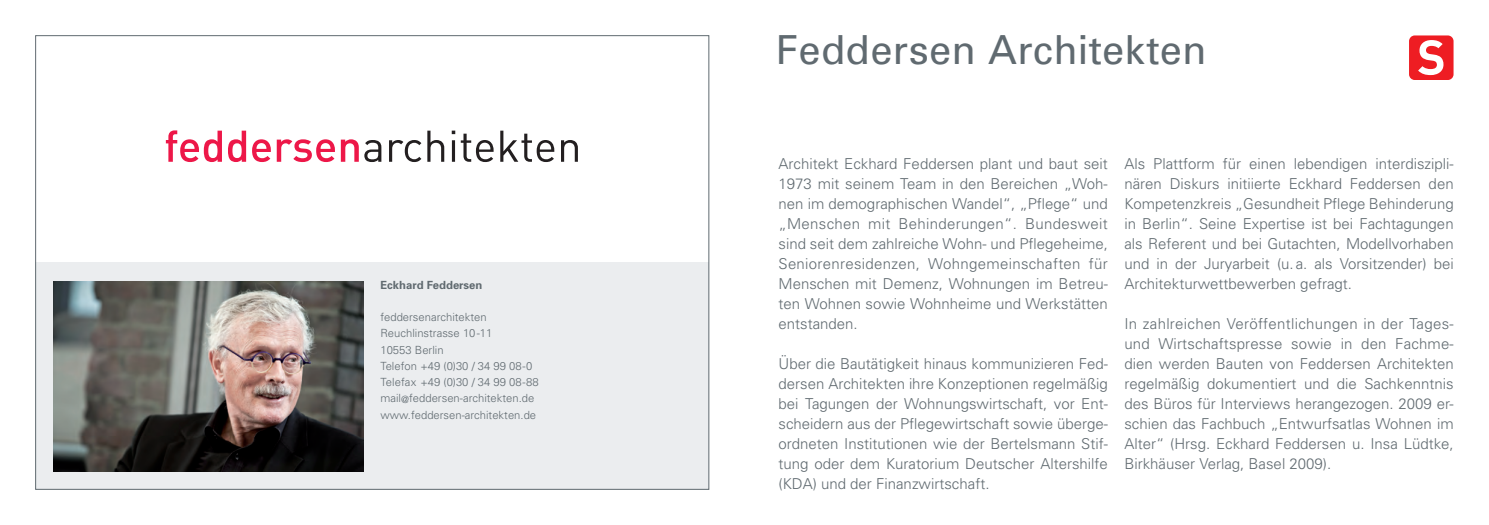
<style>
.page{position:relative;width:1489px;height:525px;background:#fff}
.page>*{position:absolute;margin:0;border:0;box-sizing:border-box;transform-origin:0 0}
.t1{font:40px "Univers";letter-spacing:.005em;color:#606a70}
.t2{font:300 15px/20px "Univers";color:#606a70;text-align:justify}
.t3{font:300 11.25px/16.2px "Univers";color:#606a70}
.t4{font:700 11.25px "Univers";color:#606a70}
.s1{font-size:10px}
</style>
<div class="page">
<div style="left:35px;top:262px;width:674px;height:227px;background:#ebedef"></div>
<svg style="left:166px;top:130px;width:56px;height:32px"></svg>
<svg style="left:228px;top:130px;width:18px;height:32px"></svg>
<svg style="left:252px;top:139px;width:19px;height:23px"></svg>
<svg style="left:277px;top:139px;width:58px;height:23px"></svg>
<svg style="left:341px;top:139px;width:40px;height:23px"></svg>
<svg style="left:389px;top:140px;width:32px;height:22px"></svg>
<svg style="left:427px;top:130px;width:17px;height:32px"></svg>
<svg style="left:451px;top:130px;width:4px;height:4px"></svg>
<hr style="left:452px;top:140px;width:3px;height:22px;background:#231f20">
<svg style="left:461px;top:134px;width:32px;height:28px"></svg>
<svg style="left:500px;top:130px;width:54px;height:32px"></svg>
<svg style="left:561px;top:140px;width:17px;height:22px"></svg>
<img style="left:53px;top:281px;width:310px;height:190px">
<div style="left:1408px;top:35px;width:45px;height:45px;background:#ee1d23;border-radius:6px"></div>
<svg style="left:1418px;top:40px;width:25px;height:35px"></svg>
<p class="t4" style="left:380px;top:277px;width:103px">Eckhard Feddersen</p>
<p class="t3" style="left:380px;top:308px;width:160px">feddersenarchitekten<br>Reuchlinstrasse 10-11<br>10553 Berlin<br>Telefon +49 (0)30 / 34 99 08-0<br>Telefax +49 (0)30 / 34 99 08-88 mail<span class="s1">@</span>feddersen-architekten.de www.feddersen-architekten.de</p>
<h1 class="t1" style="left:776px;top:25px;width:432px">Feddersen Architekten</h1>
<p class="t2" style="left:778px;top:153px;width:331px">Architekt Eckhard Feddersen plant und baut seit 1973 mit seinem Team in den Bereichen „Woh&shy;nen im demographischen Wandel“, „Pflege“ und „Menschen mit Behinderungen“. Bundesweit sind seit dem zahlreiche Wohn- und Pflegeheime, Seniorenresidenzen, Wohngemeinschaften für Menschen mit Demenz, Wohnungen im Betreu&shy;ten Wohnen sowie Wohnheime und Werkstätten entstanden.</p>
<p class="t2" style="left:778px;top:353px;width:331px">Über die Bautätigkeit hinaus kommunizieren Fed&shy;dersen Architekten ihre Konzeptionen regelmäßig bei Tagungen der Wohnungswirtschaft, vor Ent&shy;scheidern aus der Pflegewirtschaft sowie überge&shy;ordneten Institutionen wie der Bertelsmann Stif&shy;tung oder dem Kuratorium Deutscher Altershilfe (KDA) und der Finanzwirtschaft.</p>
<p class="t2" style="left:1124px;top:153px;width:331px">Als Plattform für einen lebendigen interdiszipli&shy;nären Diskurs initiierte Eckhard Feddersen den Kompetenzkreis „Gesundheit Pflege Behinderung in Berlin“. Seine Expertise ist bei Fachtagungen als Referent und bei Gutachten, Modellvorhaben und in der Juryarbeit (u.a. als Vorsitzender) bei Architekturwettbewerben gefragt.</p>
<p class="t2" style="left:1124px;top:313px;width:331px">In zahlreichen Veröffentlichungen in der Tages&shy;und Wirtschaftspresse sowie in den Fachme&shy;dien werden Bauten von Feddersen Architekten regelmäßig dokumentiert und die Sachkenntnis des Büros für Interviews herangezogen. 2009 er&shy;schien das Fachbuch „Entwurfsatlas Wohnen im Alter“ (Hrsg. Eckhard Feddersen u. Insa Lüdtke, Birkhäuser Verlag, Basel 2009).</p>
</div>
